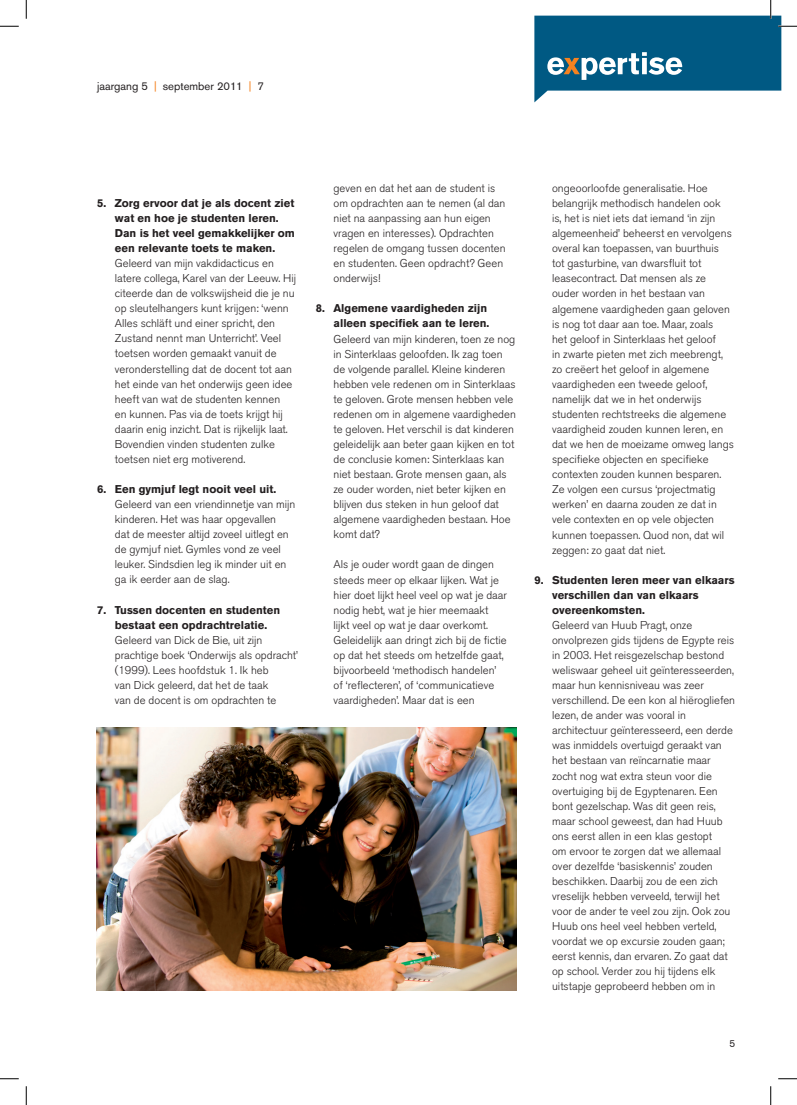
<style>
.page{position:relative;width:797px;height:1105px;background:#fff}
.page>*{position:absolute;margin:0;border:0;box-sizing:border-box;transform-origin:0 0}
.t1{font:300 11.25px/15.1px "Akzidenz Grotesk BQ";color:#231f20}
.t2{font:700 11.25px/15.1px "Akzidenz Grotesk BQ";color:#231f20}
.t3{font:11.25px "Akzidenz Grotesk BQ";color:#231f20}
.t4{font:10px "Akzidenz Grotesk BQ";color:#231f20}
.s1{color:#f58220}
</style>
<div class="page">
<img style="left:96px;top:728px;width:420px;height:263px">
<svg style="left:0;top:25px;width:19px;height:2px"></svg>
<svg style="left:0;top:1078px;width:19px;height:1px"></svg>
<svg style="left:778px;top:1078px;width:19px;height:1px"></svg>
<svg style="left:25px;top:0;width:2px;height:19px"></svg>
<svg style="left:25px;top:1086px;width:2px;height:19px"></svg>
<svg style="left:534px;top:0;width:263px;height:102px"></svg>
<svg style="left:770px;top:1086px;width:1px;height:19px"></svg>
<p class="t3" style="left:97px;top:79px;width:168px">jaargang 5 <span class="s1">|</span> september 2011 <span class="s1">|</span> 7</p>
<p class="t2" style="left:115px;top:195px;width:182px;text-indent:-18px">5. Zorg ervoor dat je als docent ziet wat en hoe je studenten leren.<br>Dan is het veel gemakkelijker om een relevante toets te maken.</p>
<p class="t1" style="left:115px;top:256px;width:183px">Geleerd van mijn vakdidacticus en latere collega, Karel van der Leeuw. Hij citeerde dan de volkswijsheid die je nu op sleutelhangers kunt krijgen: ‘wenn Alles schläft und einer spricht, den Zustand nennt man Unterricht’. Veel toetsen worden gemaakt vanuit de veronderstelling dat de docent tot aan het einde van het onderwijs geen idee heeft van wat de studenten kennen<br>en kunnen. Pas via de toets krijgt hij daarin enig inzicht. Dat is rijkelijk laat.<br>Bovendien vinden studenten zulke toetsen niet erg motiverend.</p>
<p class="t2" style="left:97px;top:482px;width:180px">6. Een gymjuf legt nooit veel uit.</p>
<p class="t1" style="left:115px;top:497px;width:182px">Geleerd van een vriendinnetje van mijn kinderen. Het was haar opgevallen<br>dat de meester altijd zoveel uitlegt en de gymjuf niet. Gymles vond ze veel leuker. Sindsdien leg ik minder uit en ga ik eerder aan de slag.</p>
<p class="t2" style="left:97px;top:602px;width:184px;text-align:center">7. Tussen docenten en studenten bestaat een opdrachtrelatie.</p>
<p class="t1" style="left:115px;top:632px;width:185px">Geleerd van Dick de Bie, uit zijn prachtige boek ‘Onderwijs als opdracht’ (1999). Lees hoofdstuk 1. Ik heb<br>van Dick geleerd, dat het de taak<br>van de docent is om opdrachten te</p>
<p class="t1" style="left:333px;top:181px;width:173px">geven en dat het aan de student is om opdrachten aan te nemen (al dan niet na aanpassing aan hun eigen vragen en interesses). Opdrachten regelen de omgang tussen docenten en studenten. Geen opdracht? Geen onderwijs!</p>
<p class="t2" style="left:316px;top:301px;width:175px;text-align:right">8. Algemene vaardigheden zijn alleen specifiek aan te leren.</p>
<p class="t1" style="left:333px;top:331px;width:184px">Geleerd van mijn kinderen, toen ze nog in Sinterklaas geloofden. Ik zag toen de volgende parallel. Kleine kinderen hebben vele redenen om in Sinterklaas te geloven. Grote mensen hebben vele redenen om in algemene vaardigheden te geloven. Het verschil is dat kinderen geleidelijk aan beter gaan kijken en tot de conclusie komen: Sinterklaas kan niet bestaan. Grote mensen gaan, als ze ouder worden, niet beter kijken en blijven dus steken in hun geloof dat algemene vaardigheden bestaan. Hoe komt dat?</p>
<p class="t1" style="left:333px;top:557px;width:175px">Als je ouder wordt gaan de dingen steeds meer op elkaar lijken. Wat je hier doet lijkt heel veel op wat je daar nodig hebt, wat je hier meemaakt lijkt veel op wat je daar overkomt.<br>Geleidelijk aan dringt zich bij de fictie op dat het steeds om hetzelfde gaat, bijvoorbeeld ‘methodisch handelen’ of ‘reflecteren’, of ‘communicatieve vaardigheden’. Maar dat is een</p>
<p class="t1" style="left:552px;top:181px;width:183px">ongeoorloofde generalisatie. Hoe belangrijk methodisch handelen ook<br>is, het is niet iets dat iemand ‘in zijn algemeenheid’ beheerst en vervolgens overal kan toepassen, van buurthuis tot gasturbine, van dwarsfluit tot leasecontract. Dat mensen als ze ouder worden in het bestaan van algemene vaardigheden gaan geloven is nog tot daar aan toe. Maar, zoals<br>het geloof in Sinterklaas het geloof<br>in zwarte pieten met zich meebrengt, zo creëert het geloof in algemene vaardigheden een tweede geloof, namelijk dat we in het onderwijs studenten rechtstreeks die algemene vaardigheid zouden kunnen leren, en dat we hen de moeizame omweg langs specifieke objecten en specifieke contexten zouden kunnen besparen.<br>Ze volgen een cursus ‘projectmatig werken’ en daarna zouden ze dat in vele contexten en op vele objecten kunnen toepassen. Quod non, dat wil zeggen: zo gaat dat niet.</p>
<p class="t2" style="left:552px;top:572px;width:184px;text-indent:-18px">9. Studenten leren meer van elkaars verschillen dan van elkaars overeenkomsten.</p>
<p class="t1" style="left:552px;top:618px;width:184px">Geleerd van Huub Pragt, onze onvolprezen gids tijdens de Egypte reis in 2003. Het reisgezelschap bestond weliswaar geheel uit geïnteresseerden, maar hun kennisniveau was zeer verschillend. De een kon al hiërogliefen lezen, de ander was vooral in architectuur geïnteresseerd, een derde was inmiddels overtuigd geraakt van het bestaan van reïncarnatie maar zocht nog wat extra steun voor die overtuiging bij de Egyptenaren. Een bont gezelschap. Was dit geen reis, maar school geweest, dan had Huub ons eerst allen in een klas gestopt<br>om ervoor te zorgen dat we allemaal over dezelfde ‘basiskennis’ zouden beschikken. Daarbij zou de een zich vreselijk hebben verveeld, terwijl het voor de ander te veel zou zijn. Ook zou Huub ons heel veel hebben verteld, voordat we op excursie zouden gaan; eerst kennis, dan ervaren. Zo gaat dat op school. Verder zou hij tijdens elk uitstapje geprobeerd hebben om in</p>
<p class="t4" style="left:729px;top:1037px;width:7px">5</p>
</div>
